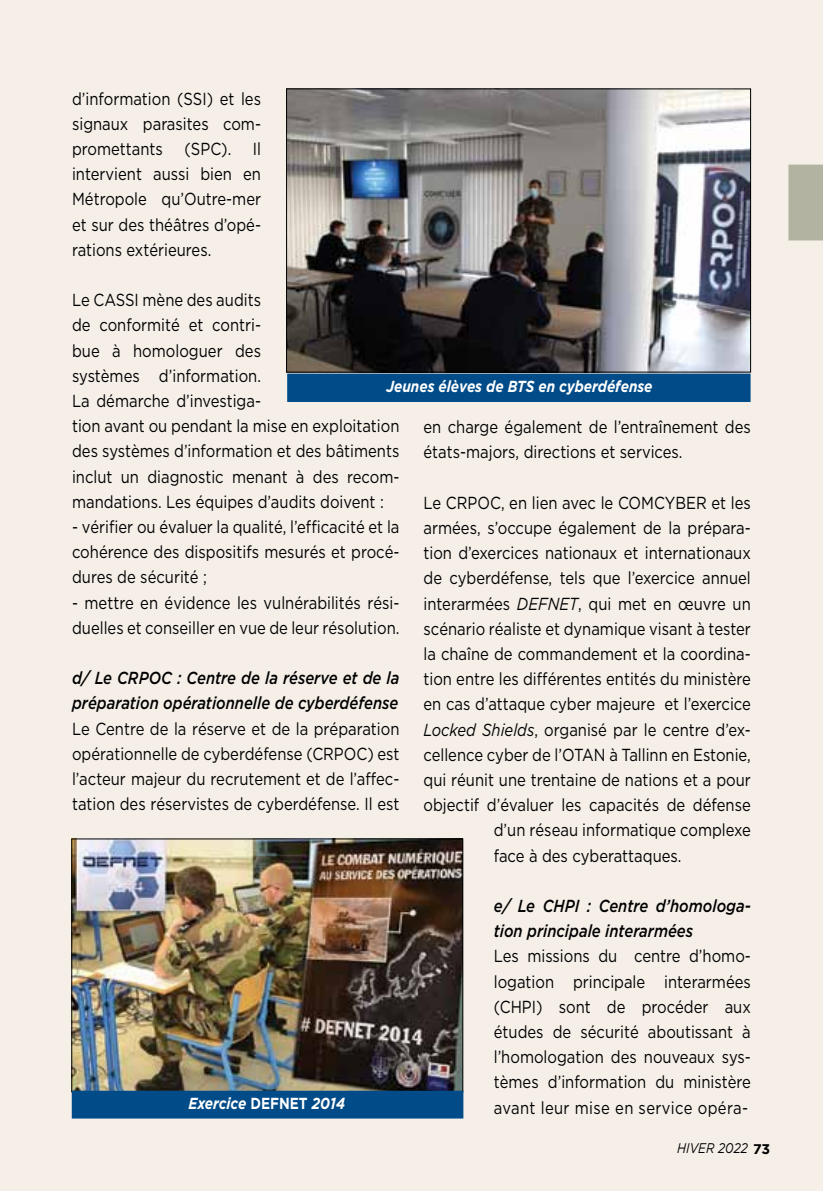
<style>
.page{position:relative;width:823px;height:1191px;background:#fff}
.page>*{position:absolute;margin:0;border:0;box-sizing:border-box;transform-origin:0 0}
.t1{font:17.4px/25.2px "Gotham";color:#000;text-align:justify;scale:.85 1}
.t2{font:italic 500 17.4px/25.2px "Gotham";color:#000;scale:.85 1}
.t3{font:italic 700 16px "Gotham";color:#fff;scale:.85 1}
.t4{font:italic 14px "Gotham";color:#000;scale:.85 1}
.s1{font-style:italic}
.s2{font-style:normal}
.s3{font-weight:700;font-style:normal}
</style>
<div class="page">
<div style="left:0;top:0;width:822px;height:1191px;background:#f5efe8"></div>
<div style="left:788px;top:165px;width:34px;height:75px;background:#b3b3a1"></div>
<img style="left:288px;top:90px;width:460px;height:280px">
<div style="left:286px;top:88px;width:464px;height:284px;border:1px solid #000"></div>
<div style="left:287px;top:373px;width:463px;height:29px;background:#004b88;border:2px solid #004b88"></div>
<img style="left:73px;top:840px;width:388px;height:250px">
<div style="left:72px;top:1090px;width:391px;height:28px;background:#004b88;border:2px solid #004b88"></div>
<p class="t1" style="left:72px;top:85px;width:224px">d’information (SSI) et les signaux parasites com&shy;promettants (SPC). Il intervient aussi bien en Métropole qu’Outre-mer et sur des théâtres d’opé&shy;rations extérieures.</p>
<p class="t1" style="left:72px;top:287px;width:386px;text-align:left">Le CASSI mène des audits<br>de conformité et contri-<br>bue à homologuer des<br>systèmes d’information.<br>La démarche d’investiga-<br>tion avant ou pendant la mise en exploitation des systèmes d’information et des bâtiments inclut un diagnostic menant à des recom&shy;mandations. Les équipes d’audits doivent :</p>
<p class="t1" style="left:72px;top:514px;width:386px">- vérifier ou évaluer la qualité, l’efficacité et la cohérence des dispositifs mesurés et procé&shy;dures de sécurité ;</p>
<p class="t1" style="left:72px;top:589px;width:386px">- mettre en évidence les vulnérabilités rési&shy;duelles et conseiller en vue de leur résolution.</p>
<p class="t2" style="left:72px;top:665px;width:386px">d/ Le CRPOC : Centre de la réserve et de la préparation opérationnelle de cyberdéfense</p>
<p class="t1" style="left:72px;top:715px;width:386px">Le Centre de la réserve et de la préparation opérationnelle de cyberdéfense (CRPOC) est l’acteur majeur du recrutement et de l’affec&shy;tation des réservistes de cyberdéfense. Il est</p>
<p class="t3" style="left:386px;top:377px;width:314px">Jeunes élèves de BTS en cyberdéfense</p>
<p class="t1" style="left:423px;top:414px;width:386px">en charge également de l’entraînement des états-majors, directions et services.</p>
<p class="t1" style="left:423px;top:489px;width:386px">Le CRPOC, en lien avec le COMCYBER et les</p>
<p class="t1" style="left:423px;top:515px;width:386px">armées, s’occupe également de la prépara-</p>
<p class="t1" style="left:423px;top:540px;width:386px">tion d’exercices nationaux et internationaux</p>
<p class="t1" style="left:423px;top:565px;width:386px">de cyberdéfense, tels que l’exercice annuel</p>
<p class="t1" style="left:423px;top:590px;width:386px">interarmées <span class="s1">DEFNET</span>, qui met en œuvre un</p>
<p class="t1" style="left:423px;top:615px;width:386px">scénario réaliste et dynamique visant à tester</p>
<p class="t1" style="left:423px;top:641px;width:386px">la chaîne de commandement et la coordina-</p>
<p class="t1" style="left:423px;top:666px;width:386px">tion entre les différentes entités du ministère</p>
<p class="t1" style="left:423px;top:691px;width:386px">en cas d’attaque cyber majeure et l’exercice</p>
<p class="t1" style="left:423px;top:716px;width:386px"><span class="s1">Locked Shields</span>, organisé par le centre d’ex-</p>
<p class="t1" style="left:423px;top:741px;width:386px">cellence cyber de l’OTAN à Tallinn en Estonie,</p>
<p class="t1" style="left:423px;top:767px;width:386px">qui réunit une trentaine de nations et a pour</p>
<p class="t1" style="left:423px;top:792px;width:386px">objectif d’évaluer les capacités de défense</p>
<p class="t1" style="left:493px;top:817px;width:304px">d’un réseau informatique complexe</p>
<p class="t1" style="left:493px;top:842px;width:222px">face à des cyberattaques.</p>
<p class="t2" style="left:493px;top:893px;width:304px">e/ Le CHPI : Centre d’homologa&shy;tion principale interarmées</p>
<p class="t1" style="left:493px;top:943px;width:304px">Les missions du centre d’homo&shy;logation principale interarmées (CHPI) sont de procéder aux études de sécurité aboutissant à l’homologation des nouveaux sys&shy;tèmes d’information du ministère avant leur mise en service opéra-</p>
<p class="t3" style="left:188px;top:1094px;width:185px">Exercice <span class="s2">DEFNET</span> 2014</p>
<p class="t4" style="left:677px;top:1140px;width:111px">HIVER 2022 <span class="s3">73</span></p>
</div>
